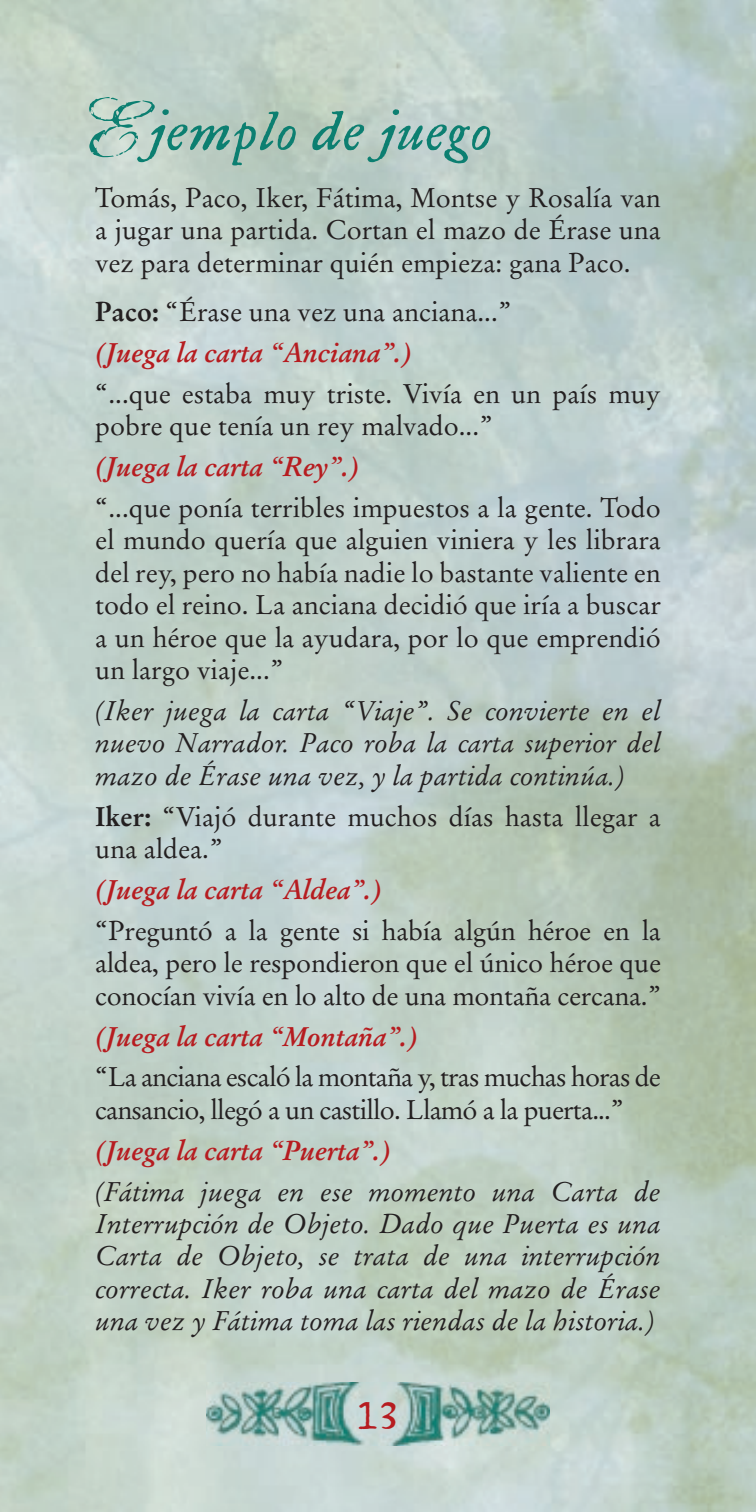
<style>
.page{position:relative;width:756px;height:1512px;background:#fff}
.page>*{position:absolute;margin:0;border:0;box-sizing:border-box;transform-origin:0 0}
.t1{font:italic 60px "FR Fell Type VAL";color:#0c7f71}
.t2{font:42px "FR Fell Type VAL";color:#b61c20}
.t3{font:27px/32.4px "Stempel Garamond";color:#231f20;text-align:justify}
.t4{font:italic 27px/32.4px "Stempel Garamond";color:#231f20;text-align:justify}
.t5{font:italic 700 27px "Stempel Garamond";color:#b61c20}
.t6{font:27px/32.4px "Stempel Garamond";letter-spacing:-.03em;color:#231f20}
.s1{font-family:"Civilian";font-style:normal;font-size:72px}
.s2{font-weight:700}
.s3{font-weight:700;font-style:italic;color:#b61c20}
</style>
<div class="page">
<img style="left:0;top:0;width:756px;height:1512px">
<img style="left:207px;top:1382px;width:342px;height:64px">
<h1 class="t1" style="left:95px;top:93px;width:399px"><span class="s1">E</span>jemplo de juego</h1>
<p class="t3" style="left:95px;top:182px;width:567px">Tomás, Paco, Iker, Fátima, Montse y Rosalía van a jugar una partida. Cortan el mazo de Érase una vez para determinar quién empieza: gana Paco.</p>
<p class="t3" style="left:95px;top:292px;width:418px;line-height:40.8px"><span class="s2">Paco:</span> “Érase una vez una anciana...” <span class="s3">(Juega la carta “Anciana”.)</span></p>
<p class="t3" style="left:95px;top:378px;width:567px">“...que estaba muy triste. Vivía en un país muy pobre que tenía un rey malvado...”</p>
<p class="t5" style="left:95px;top:450px;width:265px">(Juega la carta “Rey”.)</p>
<p class="t3" style="left:95px;top:492px;width:567px">“...que ponía terribles impuestos a la gente. Todo el mundo quería que alguien viniera y les librara del rey, pero no había nadie lo bastante valiente en todo el reino. La anciana decidió que iría a buscar a un héroe que la ayudara, por lo que emprendió un largo viaje...”</p>
<p class="t4" style="left:95px;top:694px;width:567px">(Iker juega la carta “Viaje”. Se convierte en el nuevo Narrador. Paco roba la carta superior del mazo de Érase una vez, y la partida continúa.)</p>
<p class="t3" style="left:95px;top:800px;width:567px"><span class="s2">Iker:</span> “Viajó durante muchos días hasta llegar a una aldea.”</p>
<p class="t5" style="left:95px;top:873px;width:288px">(Juega la carta “Aldea”.)</p>
<p class="t3" style="left:95px;top:915px;width:568px">“Preguntó a la gente si había algún héroe en la aldea, pero le respondieron que el único héroe que conocían vivía en lo alto de una montaña cercana.”</p>
<p class="t5" style="left:95px;top:1020px;width:324px">(Juega la carta “Montaña”.)</p>
<p class="t6" style="left:95px;top:1061px;width:567px">“La anciana escaló la montaña y, tras muchas horas de cansancio, llegó a un castillo. Llamó a la puerta...”</p>
<p class="t5" style="left:95px;top:1134px;width:297px">(Juega la carta “Puerta”.)</p>
<p class="t4" style="left:95px;top:1175px;width:567px">(Fátima juega en ese momento una Carta de Interrupción de Objeto. Dado que Puerta es una Carta de Objeto, se trata de una interrupción correcta. Iker roba una carta del mazo de Érase una vez y Fátima toma las riendas de la historia.)</p>
<h2 class="t2" style="left:358px;top:1391px;width:43px">13</h2>
</div>
